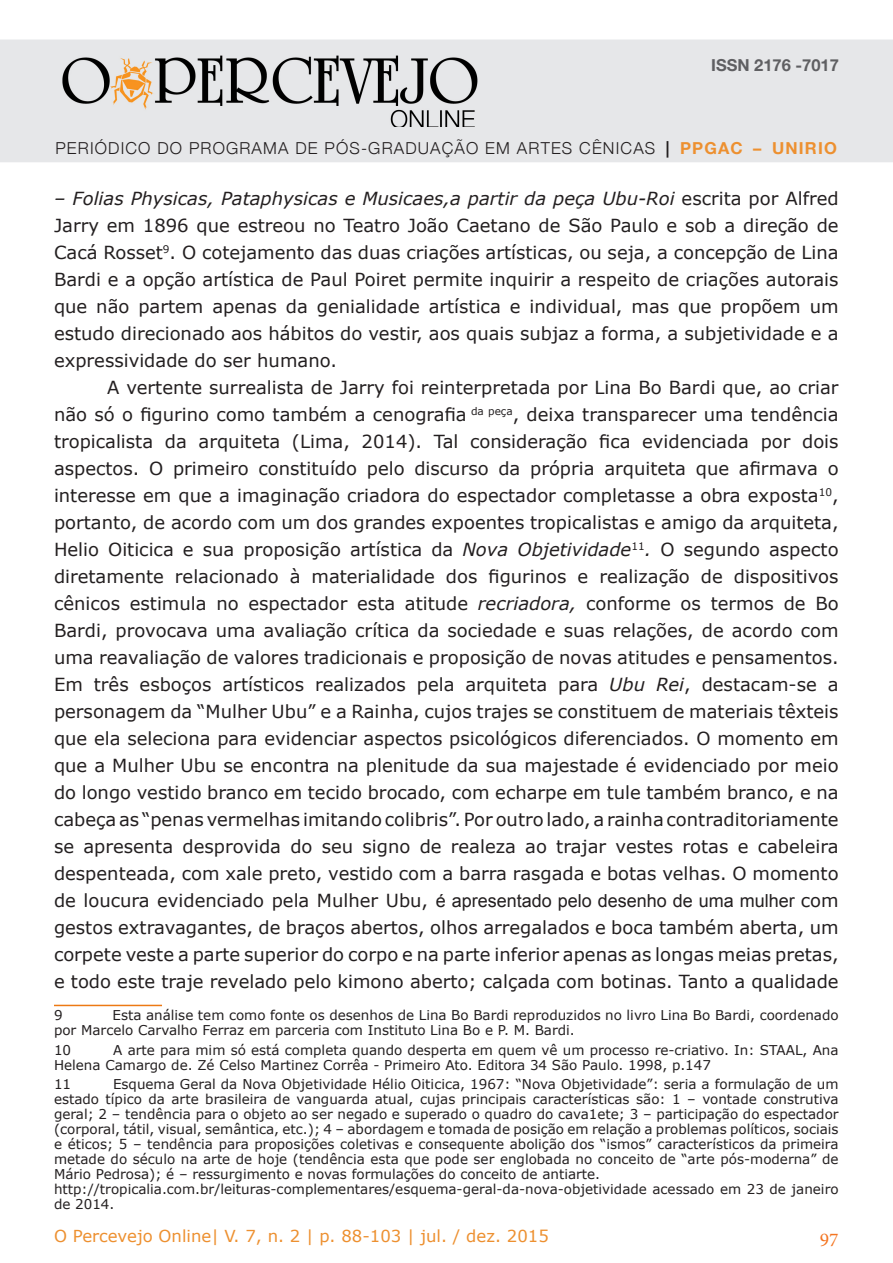
<style>
.page{position:relative;width:893px;height:1263px;background:#fff}
.page>*{position:absolute;margin:0;border:0;box-sizing:border-box;transform-origin:0 0}
.t1{font:19.5px "Minion Pro";color:#f47521}
.t2{font:18px/27px "Verdana";color:#231f20;text-align:justify}
.t3{font:300 16.5px "Helvetica Neue";letter-spacing:.07em;color:#231f20}
.t4{font:16.5px "Verdana";color:#ed9030}
.t5{font:700 16.5px "Helvetica Neue";color:#5f5f62}
.t6{font:13.5px/15px "Verdana";color:#231f20}
.s1{font-weight:700}
.s2{font-weight:700;color:#ed9030}
.s3{font-style:italic}
.s4{font-family:"Arial"}
</style>
<div class="page">
<div style="left:0;top:40px;width:893px;height:122px;background:#e6e7e9"></div>
<img style="left:62px;top:55px;width:416px;height:71px">
<hr style="left:54px;top:1005px;width:108px;height:1px;background:#ed7914">
<p class="t5" style="left:711px;top:50px;width:129px">ISSN 2176 -7017</p>
<p class="t3" style="left:55px;top:135px;width:783px">PERIÓDICO DO PROGRAMA DE PÓS-GRADUAÇÃO EM ARTES CÊNICAS <span class="s1">|</span> <span class="s2">PPGAC – UNIRIO</span></p>
<p class="t2" style="left:54px;top:185px;width:786px"><span class="s3">– Folias Physicas, Pataphysicas e Musicaes,a partir da peça Ubu-Roi</span> escrita por Alfred Jarry em 1896 que estreou no Teatro João Caetano de São Paulo e sob a direção de Cacá Rosset<sup>9</sup>. O cotejamento das duas criações artísticas, ou seja, a concepção de Lina Bardi e a opção artística de Paul Poiret permite inquirir a respeito de criações autorais que não partem apenas da genialidade artística e individual, mas que propõem um estudo direcionado aos hábitos do vestir, aos quais subjaz a forma, a subjetividade e a expressividade do ser humano.</p>
<p class="t2" style="left:54px;top:374px;width:786px;text-indent:53px">A vertente surrealista de Jarry foi reinterpretada por Lina Bo Bardi que, ao criar não só o figurino como também a cenografia <sup>da</sup> <sup>peça</sup>, deixa transparecer uma tendência tropicalista da arquiteta (Lima, 2014). Tal consideração fica evidenciada por dois aspectos. O primeiro constituído pelo discurso da própria arquiteta que afirmava o interesse em que a imaginação criadora do espectador completasse a obra exposta<sup>10</sup>, portanto, de acordo com um dos grandes expoentes tropicalistas e amigo da arquiteta, Helio Oiticica e sua proposição artística da <span class="s3">Nova Objetividade</span><sup>11</sup><span class="s3">.</span> O segundo aspecto diretamente relacionado à materialidade dos figurinos e realização de dispositivos cênicos estimula no espectador esta atitude <span class="s3">recriadora,</span> conforme os termos de Bo Bardi, provocava uma avaliação crítica da sociedade e suas relações, de acordo com uma reavaliação de valores tradicionais e proposição de novas atitudes e pensamentos.</p>
<p class="t2" style="left:54px;top:671px;width:786px">Em três esboços artísticos realizados pela arquiteta para <span class="s3">Ubu Rei</span>, destacam-se a personagem da “Mulher Ubu” e a Rainha, cujos trajes se constituem de materiais têxteis que ela seleciona para evidenciar aspectos psicológicos diferenciados. O momento em que a Mulher Ubu se encontra na plenitude da sua majestade é evidenciado por meio do longo vestido branco em tecido brocado, com echarpe em tule também branco, e na cabeça as “penas vermelhas imitando colibris”. Por outro lado, a rainha contraditoriamente se apresenta desprovida do seu signo de realeza ao trajar vestes rotas e cabeleira despenteada, com xale preto, vestido com a barra rasgada e botas velhas. O momento de loucura evidenciado pela Mulher Ubu, <span class="s4">é apresentado pelo desenho de uma mulher</span> com gestos extravagantes, de braços abertos, olhos arregalados e boca também aberta, um corpete veste a parte superior do corpo e na parte inferior apenas as longas meias pretas, e todo este traje revelado pelo kimono aberto; calçada com botinas. Tanto a qualidade</p>
<p class="t6" style="left:54px;top:1008px;width:10px">9</p>
<p class="t6" style="left:54px;top:1008px;width:786px;text-indent:59px">Esta análise tem como fonte os desenhos de Lina Bo Bardi reproduzidos no livro Lina Bo Bardi, coordenado por Marcelo Carvalho Ferraz em parceria com Instituto Lina Bo e P. M. Bardi.</p>
<p class="t6" style="left:54px;top:1042px;width:19px">10</p>
<p class="t6" style="left:54px;top:1042px;width:786px;text-indent:59px">A arte para mim só está completa quando desperta em quem vê um processo re-criativo. In: STAAL, Ana<br>Helena Camargo de. Zé Celso Martinez Corrêa - Primeiro Ato. Editora 34 São Paulo. 1998, p.147</p>
<p class="t6" style="left:54px;top:1076px;width:19px">11</p>
<p class="t6" style="left:54px;top:1076px;width:786px;text-align:justify;text-indent:59px">Esquema Geral da Nova Objetividade Hélio Oiticica, 1967: “Nova Objetividade”: seria a formulação de um estado típico da arte brasileira de vanguarda atual, cujas principais características são: 1 – vontade construtiva geral; 2 – tendência para o objeto ao ser negado e superado o quadro do cava1ete; 3 – participação do espectador (corporal, tátil, visual, semântica, etc.); 4 – abordagem e tomada de posição em relação a problemas políticos, sociais e éticos; 5 – tendência para proposições coletivas e consequente abolição dos “ismos” característicos da primeira metade do século na arte de hoje (tendência esta que pode ser englobada no conceito de “arte pós-moderna” de Mário Pedrosa); é – ressurgimento e novas formulações do conceito de antiarte.</p>
<p class="t6" style="left:54px;top:1181px;width:786px">http://tropicalia.com.br/leituras-complementares/esquema-geral-da-nova-objetividade acessado em 23 de janeiro de 2014.</p>
<p class="t4" style="left:54px;top:1224px;width:496px">O Percevejo Online| V. 7, n. 2 | p. 88-103 | jul. / dez. 2015</p>
<p class="t1" style="left:820px;top:1227px;width:20px">97</p>
</div>
